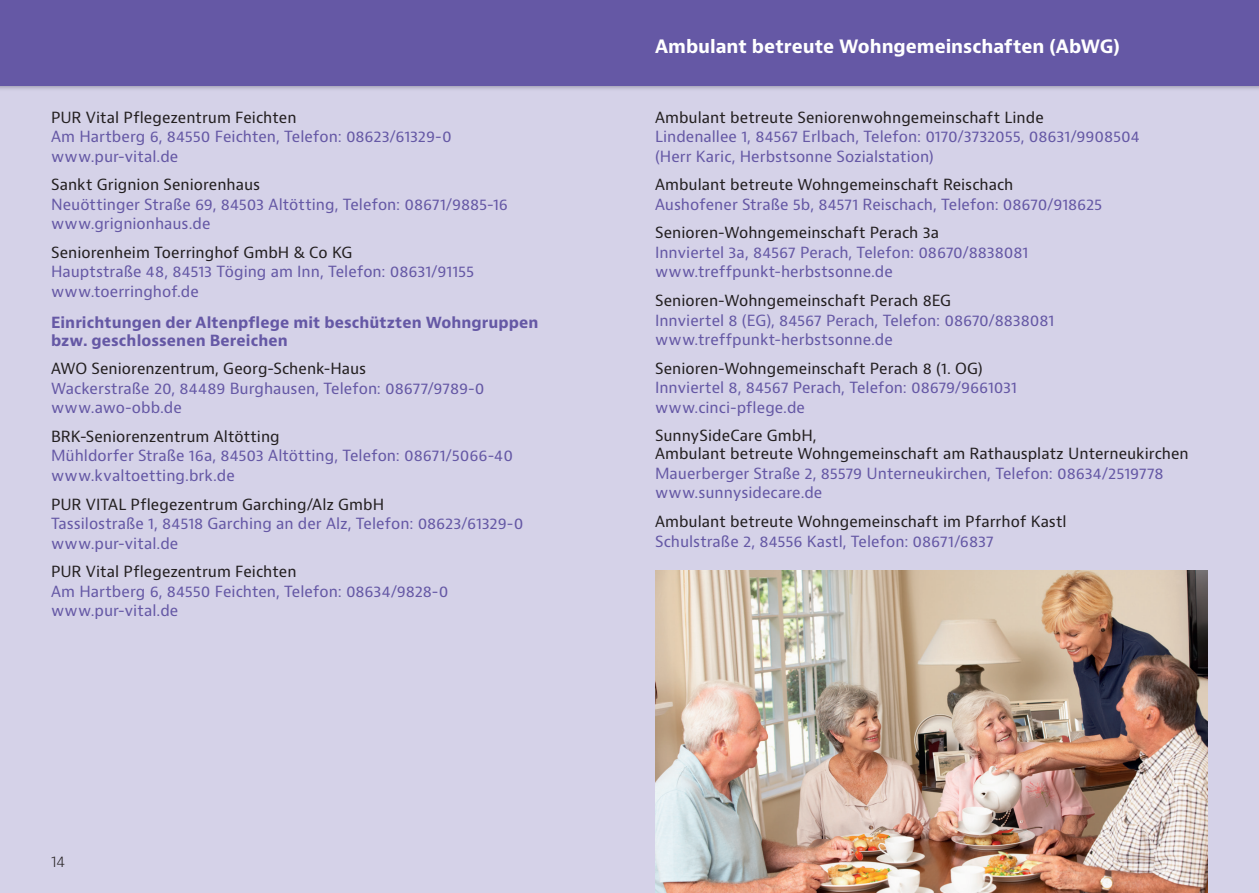
<style>
.page{position:relative;width:1259px;height:893px;background:#d5d2e8}
.page>*{position:absolute;margin:0;border:0;box-sizing:border-box;transform-origin:0 0}
.t1{font:700 18px "Bernino Sans";letter-spacing:-.005em;color:#fff}
.t2{font:15px/19.5px "Bernino Sans";color:#6558a5}
.t3{font:15px/18px "Bernino Sans";color:#231f20}
.t4{font:700 15px/18px "Bernino Sans";letter-spacing:.005em;color:#6558a5}
.t5{font:300 15px "Bernino Sans";color:#231f20}
</style>
<div class="page">
<div style="left:0;top:0;width:1259px;height:85px;background:#6558a5"></div>
<img style="left:655px;top:571px;width:553px;height:322px">
<p class="t3" style="left:51px;top:108px;width:247px">PUR Vital Pflegezentrum Feichten</p>
<p class="t2" style="left:51px;top:127px;width:402px">Am Hartberg 6, 84550 Feichten, Telefon: 08623/61329-0 www.pur-vital.de</p>
<p class="t3" style="left:51px;top:176px;width:211px">Sankt Grignion Seniorenhaus</p>
<p class="t2" style="left:51px;top:195px;width:458px">Neuöttinger Straße 69, 84503 Altötting, Telefon: 08671/9885-16 www.grignionhaus.de</p>
<p class="t3" style="left:51px;top:244px;width:303px">Seniorenheim Toerringhof GmbH &amp; Co KG</p>
<p class="t2" style="left:51px;top:262px;width:424px">Hauptstraße 48, 84513 Töging am Inn, Telefon: 08631/91155 www.toerringhof.de</p>
<p class="t4" style="left:51px;top:314px;width:489px">Einrichtungen der Altenpflege mit beschützten Wohngruppen bzw. geschlossenen Bereichen</p>
<p class="t3" style="left:51px;top:360px;width:317px">AWO Seniorenzentrum, Georg-Schenk-Haus</p>
<p class="t2" style="left:51px;top:379px;width:435px">Wackerstraße 20, 84489 Burghausen, Telefon: 08677/9789-0 www.awo-obb.de</p>
<p class="t3" style="left:51px;top:428px;width:230px">BRK-Seniorenzentrum Altötting</p>
<p class="t2" style="left:51px;top:447px;width:463px">Mühldorfer Straße 16a, 84503 Altötting, Telefon: 08671/5066-40 www.kvaltoetting.brk.de</p>
<p class="t3" style="left:51px;top:495px;width:335px">PUR VITAL Pflegezentrum Garching/Alz GmbH</p>
<p class="t2" style="left:51px;top:514px;width:474px">Tassilostraße 1, 84518 Garching an der Alz, Telefon: 08623/61329-0 www.pur-vital.de</p>
<p class="t3" style="left:51px;top:563px;width:247px">PUR Vital Pflegezentrum Feichten</p>
<p class="t2" style="left:51px;top:582px;width:399px">Am Hartberg 6, 84550 Feichten, Telefon: 08634/9828-0 www.pur-vital.de</p>
<p class="t5" style="left:51px;top:852px;width:16px">14</p>
<p class="t1" style="left:655px;top:35px;width:466px">Ambulant betreute Wohngemeinschaften (AbWG)</p>
<p class="t3" style="left:655px;top:109px;width:390px">Ambulant betreute Seniorenwohngemeinschaft Linde</p>
<p class="t2" style="left:655px;top:127px;width:486px">Lindenallee 1, 84567 Erlbach, Telefon: 0170/3732055, 08631/9908504 (Herr Karic, Herbstsonne Sozialstation)</p>
<p class="t3" style="left:655px;top:176px;width:360px">Ambulant betreute Wohngemeinschaft Reischach</p>
<p class="t2" style="left:655px;top:195px;width:449px">Aushofener Straße 5b, 84571 Reischach, Telefon: 08670/918625</p>
<p class="t3" style="left:655px;top:224px;width:285px">Senioren-Wohngemeinschaft Perach 3a</p>
<p class="t2" style="left:655px;top:243px;width:375px">Innviertel 3a, 84567 Perach, Telefon: 08670/8838081 www.treffpunkt-herbstsonne.de</p>
<p class="t3" style="left:655px;top:292px;width:298px">Senioren-Wohngemeinschaft Perach 8EG</p>
<p class="t2" style="left:655px;top:311px;width:401px">Innviertel 8 (EG), 84567 Perach, Telefon: 08670/8838081 www.treffpunkt-herbstsonne.de</p>
<p class="t3" style="left:655px;top:360px;width:329px">Senioren-Wohngemeinschaft Perach 8 (1. OG)</p>
<p class="t2" style="left:655px;top:378px;width:364px">Innviertel 8, 84567 Perach, Telefon: 08679/9661031 www.cinci-pflege.de</p>
<p class="t3" style="left:655px;top:427px;width:535px">SunnySideCare GmbH,<br>Ambulant betreute Wohngemeinschaft am Rathausplatz Unterneukirchen</p>
<p class="t2" style="left:655px;top:464px;width:510px">Mauerberger Straße 2, 85579 Unterneukirchen, Telefon: 08634/2519778 www.sunnysidecare.de</p>
<p class="t3" style="left:655px;top:513px;width:413px">Ambulant betreute Wohngemeinschaft im Pfarrhof Kastl</p>
<p class="t2" style="left:655px;top:532px;width:340px">Schulstraße 2, 84556 Kastl, Telefon: 08671/6837</p>
</div>
